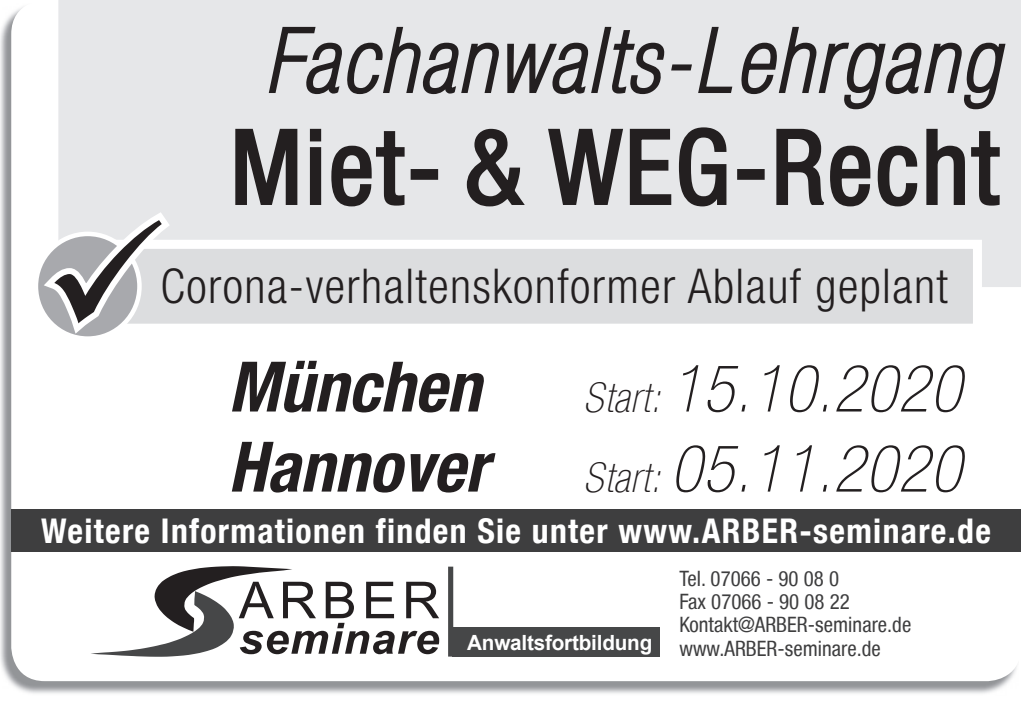
<style>
.page{position:relative;width:1021px;height:715px;background:#fff}
.page>*{position:absolute;margin:0;border:0;box-sizing:border-box;transform-origin:0 0}
.t1{font:condensed 102.8px "Helvetica Neue LT";letter-spacing:.03em;color:#231f20}
.t2{font:italic 100 condensed 88.4px "Helvetica Neue LT";letter-spacing:.05em;color:#231f20}
.t3{font:italic 700 condensed 69.6px "Helvetica Neue LT";color:#231f20}
.t4{font:italic 100 condensed 65.2px "Helvetica Neue LT";letter-spacing:.02em;color:#231f20}
.t5{font:300 condensed 48px "Helvetica Neue LT Std";letter-spacing:.03em;color:#231f20}
.t6{font:700 condensed 34px "Helvetica Neue LT";letter-spacing:.04em;color:#fff}
.t7{font:condensed 21.2px/23.2px "Helvetica Neue LT";color:#3e3e3f}
.t8{font:700 20.8px "Arial";letter-spacing:-.01em;color:#fff}
.s1{font-size:41.6px}
</style>
<div class="page">
<img style="left:0;top:7px;width:1017px;height:687px">
<div style="left:11px;top:0;width:1009px;height:681px;background:#fff;border-radius:34px"></div>
<div style="left:448px;top:566px;width:5px;height:90px;background:#464748"></div>
<svg style="left:91px;top:566px;width:348px;height:90px"></svg>
<div style="left:452px;top:627px;width:207px;height:29px;background:#464748"></div>
<div style="left:11px;top:509px;width:1009px;height:42px;background:#3e3e3f"></div>
<div style="left:58px;top:0;width:962px;height:287px;background:#e6e7e9"></div>
<svg style="left:267px;top:25px;width:232px;height:71px;background:#b0b0b2"></svg>
<svg style="left:506px;top:25px;width:159px;height:77px;background:#aeadaf"></svg>
<div style="left:671px;top:64px;width:20px;height:6px;border:3px solid #231f20"></div>
<svg style="left:696px;top:25px;width:311px;height:86px;background:#b9b8ba"></svg>
<svg style="left:234px;top:127px;width:65px;height:79px;background:#aaa9ab"></svg>
<div style="left:310px;top:147px;width:11px;height:58px;border:3px solid #231f20"></div>
<div style="left:310px;top:129px;width:11px;height:12px;border:3px solid #231f20"></div>
<svg style="left:330px;top:130px;width:76px;height:78px;background:#b8b8ba"></svg>
<div style="left:410px;top:169px;width:28px;height:11px;border:3px solid #231f20"></div>
<svg style="left:465px;top:127px;width:62px;height:81px;background:#b9b9bb"></svg>
<svg style="left:546px;top:126px;width:181px;height:82px;background:#b7b7b9"></svg>
<div style="left:737px;top:169px;width:27px;height:11px;border:3px solid #231f20"></div>
<svg style="left:775px;top:127px;width:143px;height:113px;background:#c7c7c9"></svg>
<svg style="left:925px;top:127px;width:76px;height:80px;background:#b8b8b9"></svg>
<div style="left:103px;top:244px;width:874px;height:84px;background:#dcdddf"></div>
<div style="left:99px;top:240px;width:882px;height:92px;border:9px solid #fff"></div>
<svg style="left:38px;top:204px;width:140px;height:133px"></svg>
<h2 class="t2" style="left:265px;top:11px;width:734px">Fachanwalts-Lehrgang</h2>
<h1 class="t1" style="left:230px;top:108px;width:769px">Miet- &amp; WEG-Recht</h1>
<h3 class="t5" style="left:43px;top:259px;width:906px">✓Corona-verhaltenskonformer Ablauf geplant</h3>
<h3 class="t3" style="left:228px;top:344px;width:254px">München</h3>
<h3 class="t4" style="left:583px;top:352px;width:379px"><span class="s1">Start:</span> 15.10.2020</h3>
<h3 class="t3" style="left:228px;top:424px;width:261px">Hannover</h3>
<h3 class="t4" style="left:583px;top:432px;width:379px"><span class="s1">Start:</span> 05.11.2020</h3>
<h3 class="t6" style="left:41px;top:510px;width:951px">Weitere Informationen finden Sie unter www.ARBER-seminare.de</h3>
<p class="t7" style="left:679px;top:566px;width:233px">Tel. 07066 - 90 08 0<br>Fax 07066 - 90 08 22<br>Kontakt@ARBER-seminare.de</p>
<p class="t8" style="left:467px;top:627px;width:187px">Anwaltsfortbildung</p>
<p class="t7" style="left:679px;top:636px;width:203px">www.ARBER-seminare.de</p>
</div>
